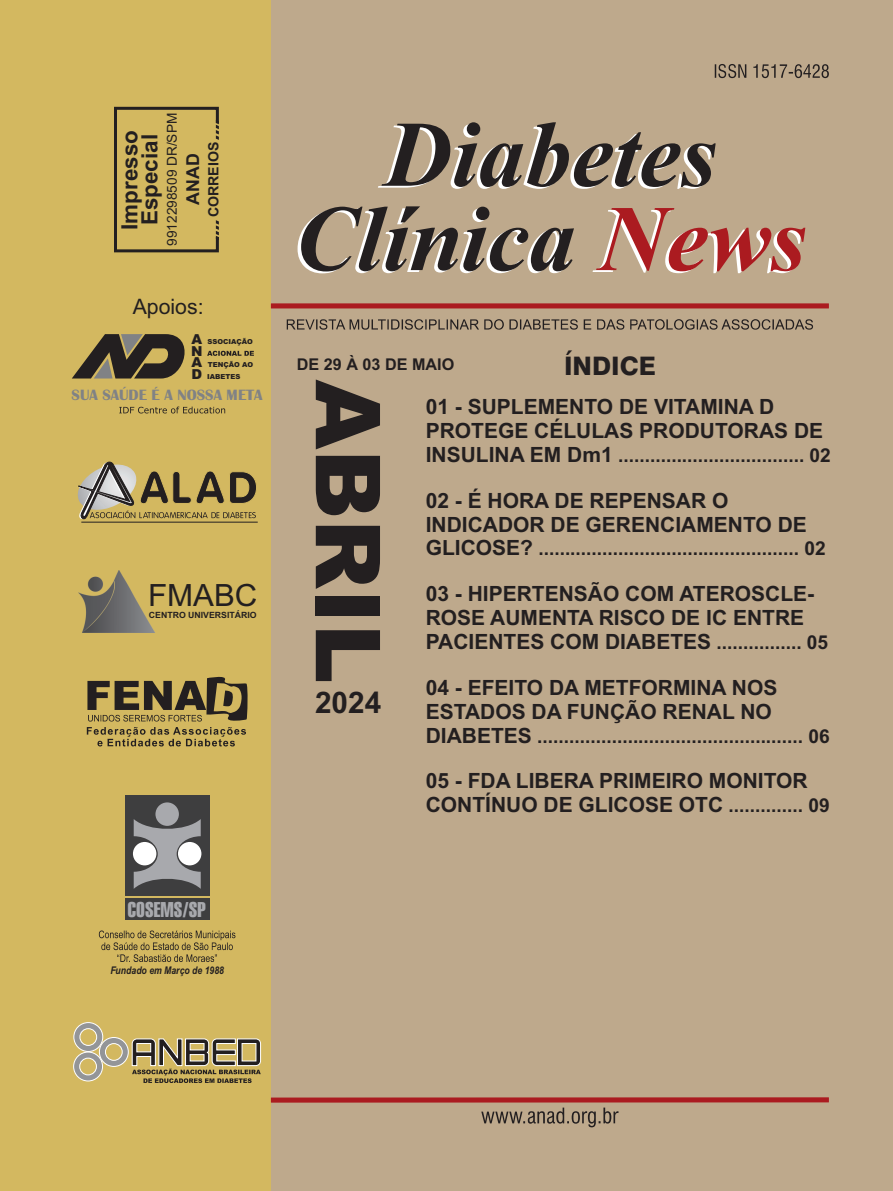
<style>
.page{position:relative;width:893px;height:1191px;background:#bea98c}
.page>*{position:absolute;margin:0;border:0;box-sizing:border-box;transform-origin:0 0}
.t1{font:italic 700 93.6px/84.3px "Times New Roman";color:#231f20;text-align:center}
.t2{font:900 89.7px "Arial";color:#231f20}
.t3{font:30.6px "Arial";color:#231f20}
.t4{font:700 29.85px "Arial";color:#231f20}
.t5{font:800 25.5px "Swiss 721 BT";color:#231f20}
.t6{font:700 22.35px/19.8px "Arial";color:#231f20}
.t7{font:21.3px "Arial";color:#231f20}
.t8{font:700 21px/24px "Arial";color:#231f20}
.t9{font:21px "Triumvirate Extra Compressed";color:#a8a9ad;scale:1.08 1}
.t10{font:700 19.2px "Arial";color:#231f20}
.t11{font:700 17.85px "Arial";color:#231f20}
.t12{font:700 16.2px "Arial";color:#231f20}
.t13{font:700 15.45px "Britannic";color:#808285}
.t14{font:700 14.1px "Arial";color:#231f20}
.t15{font:900 13.8px/11.6px "Arial";color:#231f20;text-align:justify}
.t16{font:13.65px "Arial";color:#231f20}
.t17{font:italic 700 10.5px "Arial Narrow";color:#231f20}
.t18{font:700 8.55px "Arial";color:#231f20}
.t19{font:900 6.9px/11.6px "Arial";color:#231f20}
.s1{color:#ab1b20}
.s2{font-size:21px}
.s3{font-size:19.2px}
</style>
<div class="page">
<div style="left:0;top:0;width:271px;height:1191px;background:#d3b860"></div>
<svg style="left:271px;top:1097px;width:558px;height:30px"></svg>
<svg style="left:287px;top:319px;width:526px;height:11px"></svg>
<svg style="left:271px;top:303px;width:558px;height:5px"></svg>
<svg style="left:715px;top:64px;width:114px;height:14px"></svg>
<svg style="left:99px;top:930px;width:136px;height:32px"></svg>
<svg style="left:87px;top:676px;width:161px;height:70px"></svg>
<svg style="left:72px;top:334px;width:113px;height:44px"></svg>
<svg style="left:207px;top:351px;width:47px;height:5px"></svg>
<svg style="left:119px;top:406px;width:106px;height:7px"></svg>
<hr style="left:81px;top:522px;width:177px;height:1px;background:#231f20">
<svg style="left:77px;top:461px;width:180px;height:59px"></svg>
<img style="left:78px;top:571px;width:77px;height:61px">
<svg style="left:73px;top:1022px;width:188px;height:61px"></svg>
<div style="left:125px;top:898px;width:84px;height:22px;background:#3e3e3f"></div>
<div style="left:125px;top:795px;width:84px;height:100px;background:#3e3e3f"></div>
<div style="left:155px;top:802px;width:24px;height:24px;background:#a8a9ad;border-radius:50%"></div>
<svg style="left:134px;top:819px;width:67px;height:70px"></svg>
<svg style="left:114px;top:106px;width:105px;height:147px"></svg>
<p class="t16" style="left:167px;top:246px;width:134px;rotate:-90deg">9912298509 DR/SPM</p>
<p class="t6" style="left:122px;top:230px;width:101px;rotate:-90deg">Impresso<br>Especial</p>
<p class="t11" style="left:186px;top:205px;width:53px;rotate:-90deg">ANAD</p>
<p class="t14" style="left:208px;top:217px;width:77px;rotate:-90deg">CORREIOS</p>
<p class="t7" style="left:133px;top:299px;width:72px">Apoios:</p>
<p class="t15" style="left:191px;top:335px;width:13px">A N A D</p>
<p class="t13" style="left:72px;top:390px;width:193px">SUA SAÚDE É A NOSSA META</p>
<p class="t19" style="left:207px;top:336px;width:47px">SSOCIAÇÃO</p>
<p class="t19" style="left:207px;top:359px;width:47px">TENÇÃO AO<br>IABETES</p>
<h3 class="t3" style="left:148px;top:583px;width:111px">FMABC</h3>
<p class="t18" style="left:149px;top:612px;width:109px">CENTRO UNIVERSITÁRIO</p>
<h1 class="t1" style="left:295px;top:122px;width:513px">Diabetes<br>Clínica <span class="s1">News</span></h1>
<p class="t5" style="left:564px;top:356px;width:93px">ÍNDICE</p>
<p class="t12" style="left:297px;top:358px;width:159px">DE 29 À 03 DE MAIO</p>
<h2 class="t2" style="left:380px;top:379px;width:306px;rotate:90deg">ABRIL</h2>
<p class="t8" style="left:426px;top:396px;width:399px">01 - SUPLEMENTO DE VITAMINA D<br>PROTEGE CÉLULAS PRODUTORAS DE</p>
<p class="t10" style="left:426px;top:448px;width:407px"><span class="s2">INSULINA EM Dm1</span> ................................... 02</p>
<p class="t8" style="left:426px;top:490px;width:383px">02 - É HORA DE REPENSAR O<br>INDICADOR DE GERENCIAMENTO DE</p>
<p class="t10" style="left:426px;top:541px;width:401px"><span class="s2">GLICOSE?</span> ................................................. 02</p>
<p class="t8" style="left:426px;top:584px;width:404px">03 - HIPERTENSÃO COM ATEROSCLE-<br>ROSE AUMENTA RISCO DE IC ENTRE<br>PACIENTES COM DIABETES <span class="s3">................ 05</span></p>
<p class="t8" style="left:426px;top:677px;width:353px">04 - EFEITO DA METFORMINA NOS<br>ESTADOS DA FUNÇÃO RENAL NO</p>
<p class="t10" style="left:426px;top:728px;width:406px"><span class="s2">DIABETES</span> .................................................. 06</p>
<p class="t8" style="left:426px;top:771px;width:405px">05 - FDA LIBERA PRIMEIRO MONITOR<br>CONTÍNUO DE GLICOSE OTC <span class="s3">.............. 09</span></p>
<h3 class="t4" style="left:315px;top:691px;width:68px">2024</h3>
<p class="t9" style="left:127px;top:896px;width:74px">COSEMS/SP</p>
<p class="t17" style="left:110px;top:966px;width:115px">Fundado em Março de 1988</p>
</div>
